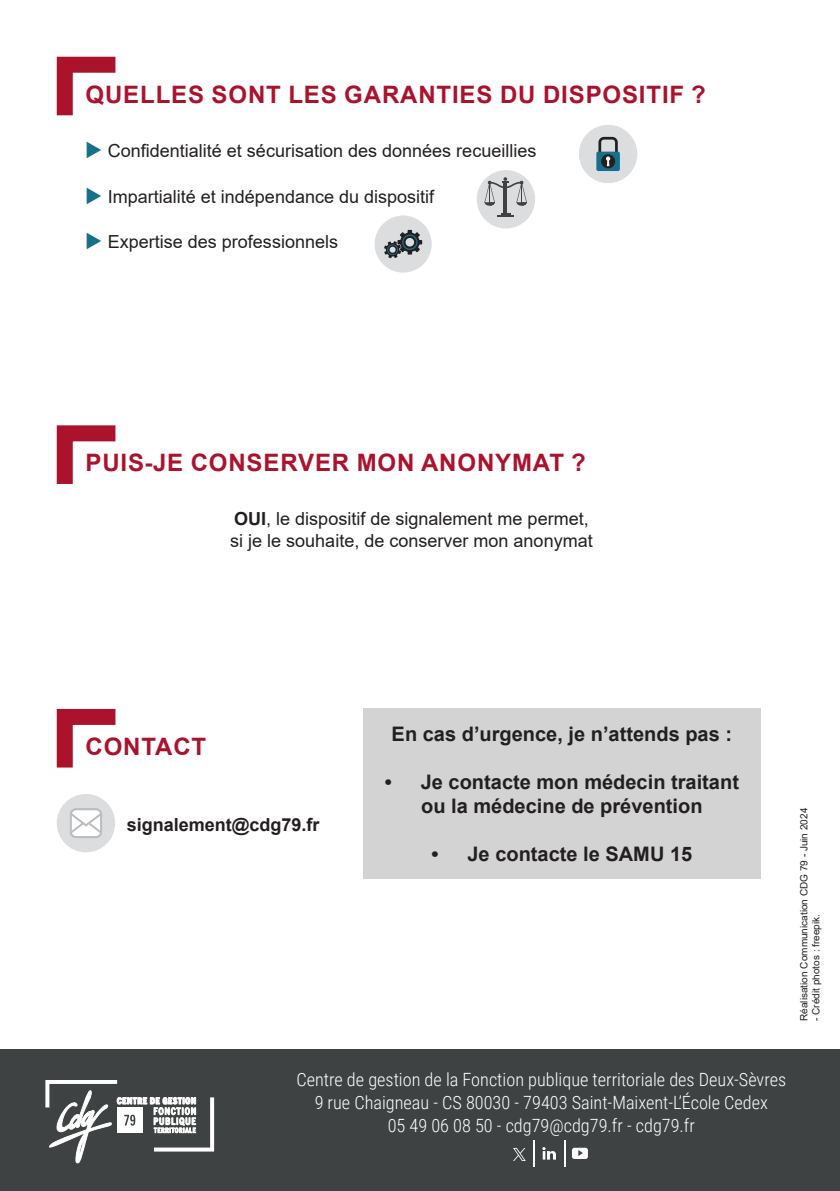
<style>
.page{position:relative;width:840px;height:1191px;background:#fff}
.page>*{position:absolute;margin:0;border:0;box-sizing:border-box;transform-origin:0 0}
.t1{font:700 24px "Arial";letter-spacing:.035em;color:#ab132d}
.t2{font:700 20px "Arial";color:#231f20}
.t3{font:300 18.2px "Roboto Condensed";color:#fff}
.t4{font:18px "Arial";color:#231f20}
.t5{font:700 18px "Arial";color:#231f20}
.t6{font:10px "Arial";color:#231f20}
.s1{color:#17708b}
.s2{font-weight:700}
</style>
<div class="page">
<div style="left:57px;top:794px;width:58px;height:58px;background:#dcdddf;border-radius:50%"></div>
<svg style="left:70px;top:808px;width:32px;height:30px"></svg>
<div style="left:0;top:1049px;width:839px;height:142px;background:#3f4242"></div>
<svg style="left:45px;top:1080px;width:170px;height:83px"></svg>
<div style="left:363px;top:709px;width:397px;height:170px;background:#d3d3d3"></div>
<svg style="left:56px;top:708px;width:60px;height:60px"></svg>
<svg style="left:56px;top:425px;width:60px;height:59px"></svg>
<svg style="left:56px;top:56px;width:60px;height:60px"></svg>
<div style="left:578px;top:125px;width:59px;height:58px;background:#dcdddf;border-radius:50%"></div>
<div style="left:596px;top:152px;width:23px;height:19px;background:#17708b;border-radius:2px"></div>
<svg style="left:600px;top:154px;width:15px;height:14px"></svg>
<svg style="left:598px;top:137px;width:19px;height:29px"></svg>
<div style="left:374px;top:215px;width:57px;height:57px;background:#dcdddf;border-radius:50%"></div>
<svg style="left:384px;top:230px;width:38px;height:28px"></svg>
<div style="left:476px;top:170px;width:59px;height:58px;background:#dcdddf;border-radius:50%"></div>
<hr style="left:503px;top:183px;width:3px;height:33px;background:#3f4242">
<svg style="left:497px;top:213px;width:16px;height:3px"></svg>
<svg style="left:484px;top:177px;width:42px;height:29px"></svg>
<hr style="left:563px;top:1140px;width:2px;height:26px;background:#fff">
<svg style="left:533px;top:1140px;width:1px;height:26px"></svg>
<svg style="left:542px;top:1147px;width:13px;height:12px"></svg>
<svg style="left:571px;top:1147px;width:16px;height:12px"></svg>
<svg style="left:513px;top:1148px;width:12px;height:13px"></svg>
<p class="t1" style="left:85px;top:77px;width:621px">QUELLES SONT LES GARANTIES DU DISPOSITIF ?</p>
<p class="t4" style="left:85px;top:138px;width:452px"><span class="s1">◆</span> Confidentialité et sécurisation des données recueillies</p>
<p class="t4" style="left:85px;top:184px;width:350px"><span class="s1">◆</span> Impartialité et indépendance du dispositif</p>
<p class="t4" style="left:85px;top:230px;width:254px"><span class="s1">◆</span> Expertise des professionnels</p>
<p class="t1" style="left:85px;top:446px;width:501px">PUIS-JE CONSERVER MON ANONYMAT ?</p>
<p class="t4" style="left:234px;top:507px;width:356px"><span class="s2">OUI</span>, le dispositif de signalement me permet,</p>
<p class="t4" style="left:230px;top:528px;width:364px">si je le souhaite, de conserver mon anonymat</p>
<p class="t1" style="left:85px;top:729px;width:122px">CONTACT</p>
<p class="t5" style="left:127px;top:812px;width:194px">signalement@cdg79.fr</p>
<p class="t2" style="left:391px;top:720px;width:342px">En cas d’urgence, je n’attends pas :</p>
<p class="t2" style="left:384px;top:768px;width:355px">• Je contacte mon médecin traitant</p>
<p class="t2" style="left:421px;top:792px;width:283px">ou la médecine de prévention</p>
<p class="t2" style="left:431px;top:840px;width:262px">• Je contacte le SAMU 15</p>
<p class="t6" style="left:796px;top:1020px;width:214px;rotate:-90deg">Réalisation Communication CDG 79 - Juin 2024</p>
<p class="t6" style="left:808px;top:1020px;width:108px;rotate:-90deg">- Crédit photos : freepik.</p>
<p class="t3" style="left:296px;top:1066px;width:491px">Centre de gestion de la Fonction publique territoriale des Deux-Sèvres</p>
<p class="t3" style="left:314px;top:1089px;width:454px">9 rue Chaigneau - CS 80030 - 79403 Saint-Maixent-L’École Cedex</p>
<p class="t3" style="left:387px;top:1113px;width:308px">05 49 06 08 50 - cdg79@cdg79.fr - cdg79.fr</p>
</div>
